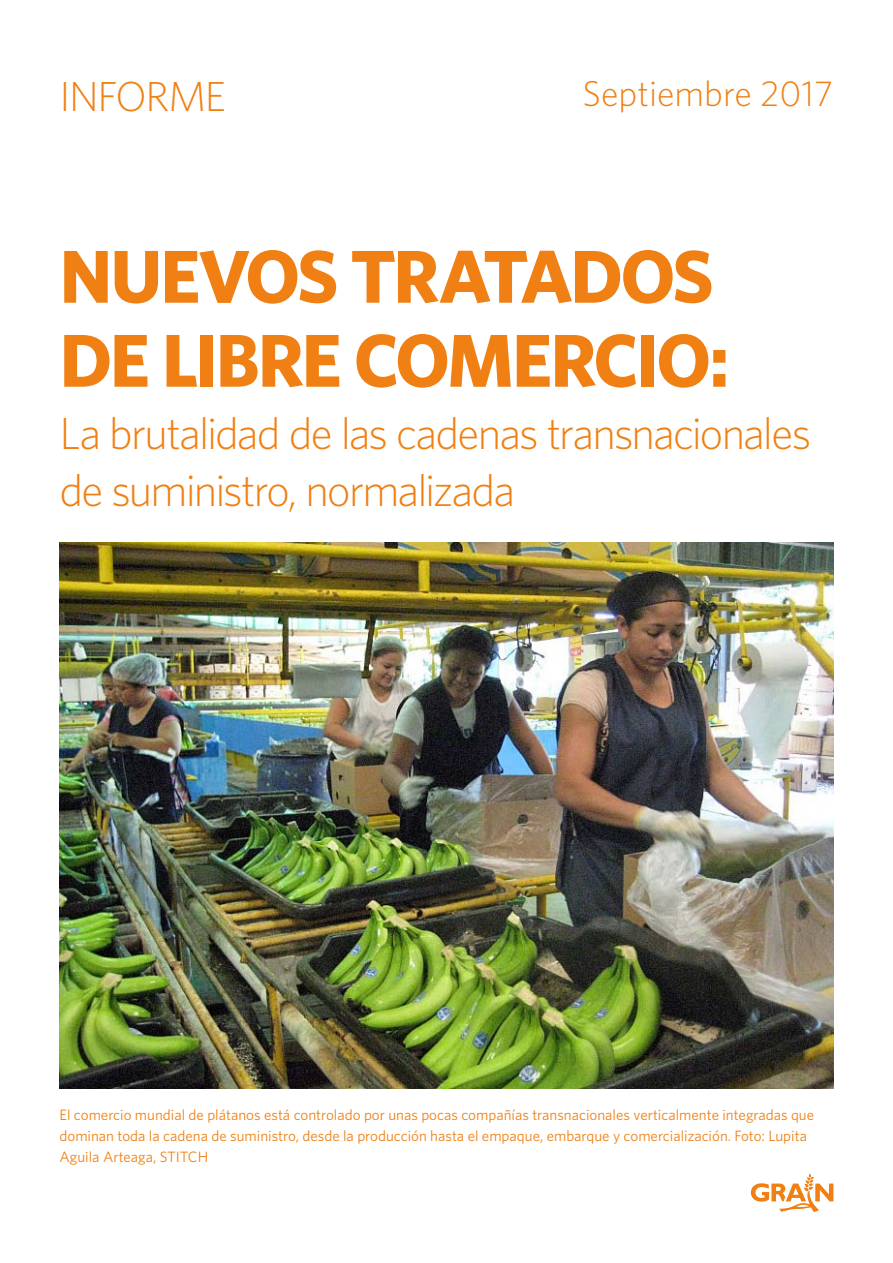
<style>
.page{position:relative;width:893px;height:1263px;background:#fff}
.page>*{position:absolute;margin:0;border:0;box-sizing:border-box;transform-origin:0 0}
.Doc_title{font:700 75px/84px "Whitney";letter-spacing:-.035em;color:#f08013}
.Doc_subtitle{font:300 45px/57px "Whitney";letter-spacing:-.04em;color:#f08013}
.type_of_document{font:300 42px "Whitney";letter-spacing:-.035em;color:#f08013}
.Main_date{font:300 36px "Whitney";color:#f08013}
.Photo_caption{font:15px/21px "Whitney";color:#f08013}
</style>
<div class="page">
<svg style="left:751px;top:1173px;width:82px;height:39px"></svg>
<img style="left:60px;top:543px;width:773px;height:546px">
<p class="type_of_document" style="left:60px;top:72px;width:168px">INFORME</p>
<p class="Main_date" style="left:583px;top:73px;width:252px">Septiembre 2017</p>
<p class="Doc_title" style="left:60px;top:232px;width:671px">NUEVOS TRATADOS<br>DE LIBRE COMERCIO:</p>
<p class="Doc_subtitle" style="left:60px;top:404px;width:753px">La brutalidad de las cadenas transnacionales de suministro, normalizada</p>
<p class="Photo_caption" style="left:60px;top:1104px;width:756px">El comercio mundial de plátanos está controlado por unas pocas compañías transnacionales verticalmente integradas que dominan toda la cadena de suministro, desde la producción hasta el empaque, embarque y comercialización. Foto: Lupita<br>Aguila Arteaga, STITCH</p>
</div>
